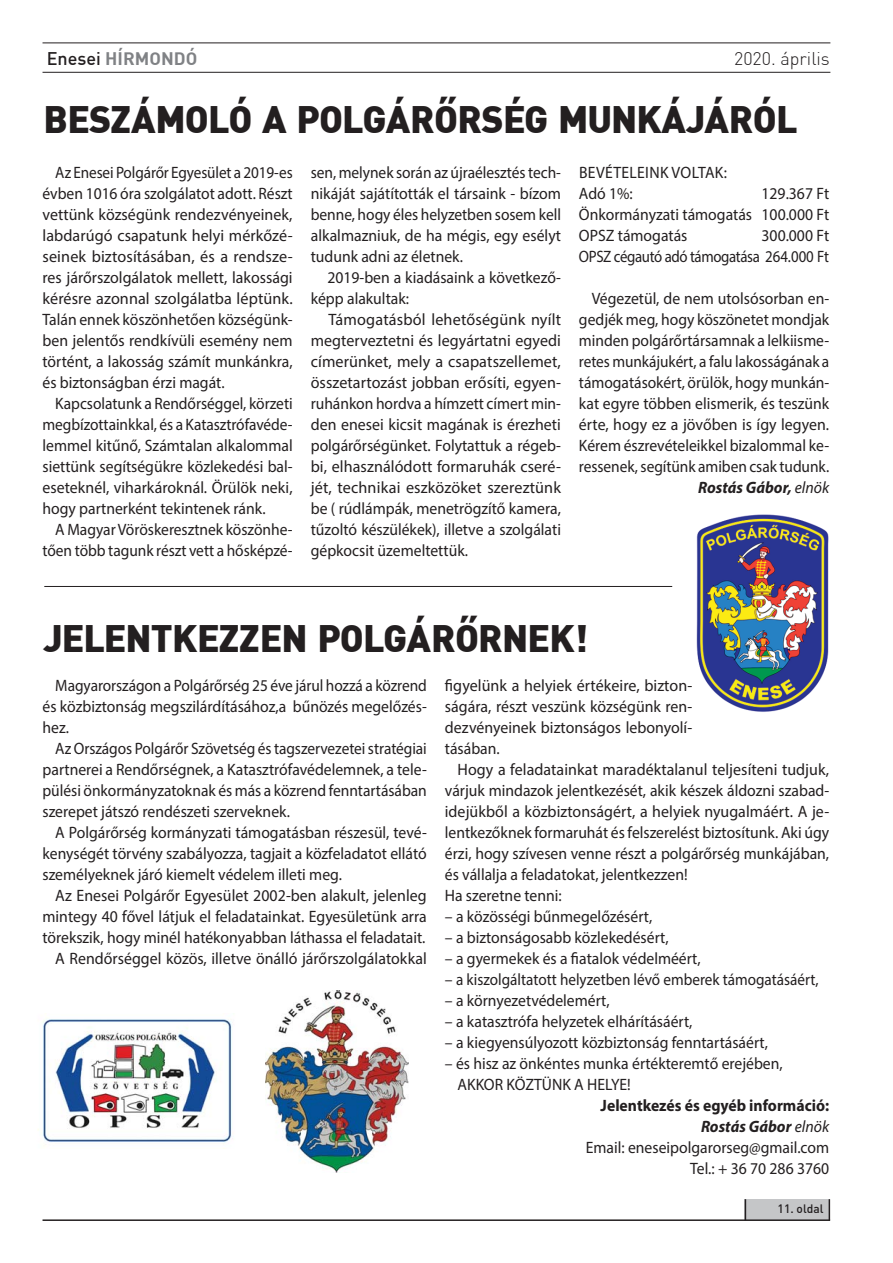
<style>
.page{position:relative;width:893px;height:1263px;background:#fff}
.page>*{position:absolute;margin:0;border:0;box-sizing:border-box;transform-origin:0 0}
.t1{font:37.5px "DIN Blk PFL";color:#231f20}
.t2{font:18px "Din CE Bol H";color:#808285}
.t3{font:18px "Din CE Lig H";color:#231f20}
.t4{font:16.5px/21px "Myriad Pro";color:#231f20;scale:.95 1}
.t5{font:16.5px/21px "Myriad Pro";color:#231f20;text-align:justify}
.t6{font:16.5px/21px "Myriad Pro";color:#231f20;text-align:justify;scale:.94 1}
.t7{font:16.5px/21px "Myriad Pro";color:#231f20;text-align:justify;scale:.92 1}
.t8{font:16.5px/21px "Myriad Pro";color:#231f20;text-align:justify;scale:.93 1}
.t9{font:16.5px/21px "Myriad Pro";color:#231f20;text-align:right;scale:.96 1}
.t10{font:16.5px/21px "Myriad Pro";letter-spacing:-.025em;color:#231f20;text-align:right;scale:.95 1}
.t11{font:16.5px/21px "Myriad Pro";letter-spacing:.02em;color:#231f20;scale:.95 1}
.t12{font:12px "Din CE Med H";color:#231f20}
.s1{font-family:"Din CE Med H";color:#231f20}
.s2{font-weight:700;font-style:italic}
.s3{font-style:italic}
.s4{font-weight:700}
</style>
<div class="page">
<hr style="left:43px;top:72px;width:787px;height:1px;background:#231f20">
<hr style="left:43px;top:43px;width:787px;height:1px;background:#231f20">
<div style="left:745px;top:1199px;width:85px;height:21px;background:#c5c6c8"></div>
<svg style="left:829px;top:1199px;width:1px;height:20px"></svg>
<svg style="left:745px;top:1199px;width:1px;height:20px"></svg>
<hr style="left:43px;top:1219px;width:787px;height:2px;background:#231f20">
<img style="left:696px;top:514px;width:133px;height:198px">
<img style="left:38px;top:1019px;width:195px;height:125px">
<img style="left:265px;top:991px;width:143px;height:181px">
<hr style="left:44px;top:586px;width:628px;height:1px;background:#231f20">
<p class="t2" style="left:47px;top:47px;width:152px"><span class="s1">Enesei</span> HÍRMONDÓ</p>
<p class="t3" style="left:734px;top:48px;width:97px">2020. április</p>
<h1 class="t1" style="left:43px;top:106px;width:754px">BESZÁMOLÓ A POLGÁRŐRSÉG MUNKÁJÁRÓL</h1>
<p class="t7" style="left:43px;top:164px;width:273px;text-indent:13px">Az Enesei Polgárőr Egyesület a 2019-es évben 1016 óra szolgálatot adott. Részt vettünk községünk rendezvényeinek, labdarúgó csapatunk helyi mérkőzé&shy;seinek biztosításában, és a rendsze&shy;res járőrszolgálatok mellett, lakossági kérésre azonnal szolgálatba léptünk.<br>Talán ennek köszönhetően községünk&shy;ben jelentős rendkívüli esemény nem történt, a lakosság számít munkánkra, és biztonságban érzi magát.</p>
<p class="t6" style="left:43px;top:395px;width:268px;text-indent:13px">Kapcsolatunk a Rendőrséggel, körzeti megbízottainkkal, és a Katasztrófavéde&shy;lemmel kitűnő, Számtalan alkalommal siettünk segítségükre közlekedési bal&shy;eseteknél, viharkároknál. Örülök neki, hogy partnerként tekintenek ránk.</p>
<p class="t6" style="left:43px;top:521px;width:268px;text-align:right">A Magyar Vöröskeresztnek köszönhe&shy;tően több tagunk részt vett a hősképzé-</p>
<p class="t6" style="left:311px;top:164px;width:268px">sen, melynek során az újraélesztés tech&shy;nikáját sajátították el társaink - bízom benne, hogy éles helyzetben sosem kell alkalmazniuk, de ha mégis, egy esélyt tudunk adni az életnek.</p>
<p class="t4" style="left:311px;top:269px;width:265px;text-indent:17px">2019-ben a kiadásaink a következő&shy;képp alakultak:</p>
<p class="t5" style="left:311px;top:311px;width:252px;text-indent:18px">Támogatásból lehetőségünk nyílt megterveztetni és legyártatni egyedi címerünket, mely a csapatszellemet, összetartozást jobban erősíti, egyen&shy;ruhánkon hordva a hímzett címert min&shy;den enesei kicsit magának is érezheti polgárőrségünket. Folytattuk a régeb&shy;bi, elhasználódott formaruhák cseré&shy;jét, technikai eszközöket szereztünk be ( rúdlámpák, menetrögzítő kamera, tűzoltó készülékek), illetve a szolgálati gépkocsit üzemeltettük.</p>
<p class="t11" style="left:579px;top:164px;width:157px">BEVÉTELEINK VOLTAK:<br>Adó 1%:</p>
<p class="t4" style="left:579px;top:185px;width:265px;text-align:justify;text-indent:183px">129.367 Ft Önkormányzati támogatás 100.000 Ft OPSZ támogatás</p>
<p class="t10" style="left:579px;top:227px;width:265px">300.000 Ft<br>OPSZ cégautó adó támogatása 264.000 Ft</p>
<p class="t4" style="left:579px;top:290px;width:265px;text-align:right">Végezetül, de nem utolsósorban en&shy;gedjék meg, hogy köszönetet mondjak minden polgárőrtársamnak a lelkiisme&shy;retes munkájukért, a falu lakosságának a támogatásokért, örülök, hogy munkán&shy;kat egyre többen elismerik, és teszünk érte, hogy ez a jövőben is így legyen.<br>Kérem észrevételeikkel bizalommal ke&shy;ressenek, segítünk amiben csak tudunk.<br><span class="s2">Rostás Gábor,</span> <span class="s3">elnök</span></p>
<h1 class="t1" style="left:43px;top:625px;width:545px">JELENTKEZZEN POLGÁRŐRNEK!</h1>
<p class="t8" style="left:43px;top:677px;width:415px;text-indent:13px">Magyarországon a Polgárőrség 25 éve járul hozzá a közrend és közbiztonság megszilárdításához,a bűnözés megelőzés&shy;hez.</p>
<p class="t8" style="left:43px;top:740px;width:415px;text-indent:13px">Az Országos Polgárőr Szövetség és tagszervezetei stratégiai partnerei a Rendőrségnek, a Katasztrófavédelemnek, a tele&shy;pülési önkormányzatoknak és más a közrend fenntartásában szerepet játszó rendészeti szerveknek.</p>
<p class="t4" style="left:43px;top:824px;width:406px;text-align:justify;text-indent:13px">A Polgárőrség kormányzati támogatásban részesül, tevé&shy;kenységét törvény szabályozza, tagjait a közfeladatot ellátó személyeknek járó kiemelt védelem illeti meg.</p>
<p class="t9" style="left:43px;top:887px;width:402px">Az Enesei Polgárőr Egyesület 2002-ben alakult, jelenleg mintegy 40 fővel látjuk el feladatainkat. Egyesületünk arra törekszik, hogy minél hatékonyabban láthassa el feladatait.<br>A Rendőrséggel közös, illetve önálló járőrszolgálatokkal</p>
<p class="t5" style="left:445px;top:677px;width:249px">figyelünk a helyiek értékeire, bizton&shy;ságára, részt veszünk községünk ren&shy;dezvényeinek biztonságos lebonyolí&shy;tásában.</p>
<p class="t5" style="left:445px;top:761px;width:386px;text-align:left;text-indent:13px">Hogy a feladatainkat maradéktalanul teljesíteni tudjuk, várjuk mindazok jelentkezését, akik készek áldozni szabad&shy;idejükből a közbiztonságért, a helyiek nyugalmáért. A je&shy;lentkezőknek formaruhát és felszerelést biztosítunk. Aki úgy érzi, hogy szívesen venne részt a polgárőrség munkájában, és vállalja a feladatokat, jelentkezzen!<br>Ha szeretne tenni:</p>
<p class="t4" style="left:445px;top:908px;width:220px">– a közösségi bűnmegelőzésért,</p>
<p class="t4" style="left:445px;top:929px;width:237px">– a biztonságosabb közlekedésért,</p>
<p class="t4" style="left:445px;top:950px;width:271px">– a gyermekek és a fiatalok védelméért,</p>
<p class="t4" style="left:445px;top:971px;width:395px">– a kiszolgáltatott helyzetben lévő emberek támogatásáért,</p>
<p class="t4" style="left:445px;top:992px;width:175px">– a környezetvédelemért,</p>
<p class="t4" style="left:445px;top:1013px;width:262px">– a katasztrófa helyzetek elhárításáért,</p>
<p class="t4" style="left:445px;top:1034px;width:342px">– a kiegyensúlyozott közbiztonság fenntartásáért,</p>
<p class="t4" style="left:458px;top:1055px;width:344px;text-indent:-13px">– és hisz az önkéntes munka értékteremtő erejében,<br>AKKOR KÖZTÜNK A HELYE!</p>
<p class="t4" style="left:586px;top:1097px;width:258px;text-align:right"><span class="s4">Jelentkezés és egyéb információ:<br></span><span class="s2">Rostás Gábor</span> <span class="s3">elnök<br></span>Email: eneseipolgarorseg@gmail.com<br>Tel.: + 36 70 286 3760</p>
<p class="t12" style="left:778px;top:1201px;width:47px">11. oldal</p>
</div>
